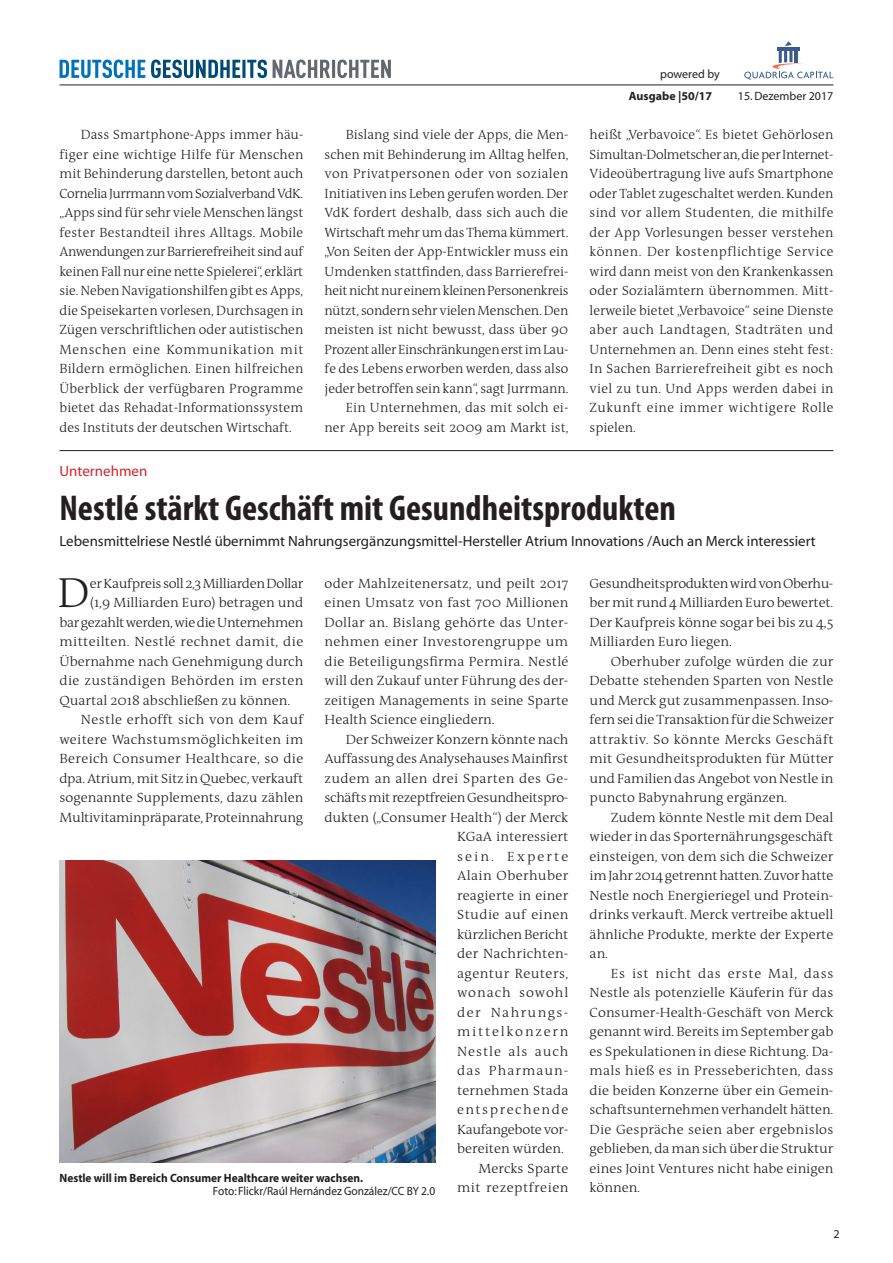
<style>
.page{position:relative;width:893px;height:1263px;background:#fff}
.page>*{position:absolute;margin:0;border:0;box-sizing:border-box;transform-origin:0 0}
.t1{font:300 42.45px "The Antiqua B3";color:#231f20;scale:1.05 1}
.t2{font:700 condensed 36px "Myriad Pro";color:#231f20}
.t3{font:15px "Myriad";color:#d1232a}
.t4{font:14.85px "Myriad";color:#231f20}
.t5{font:300 13.5px/19.5px "The Antiqua B3";color:#231f20;text-align:justify}
.t6{font:300 13.5px/19.5px "The Antiqua B3";color:#231f20;text-align:justify;scale:1.05 1}
.t7{font:300 13.5px "The Antiqua B3";letter-spacing:.025em;color:#231f20;scale:1.05 1}
.t8{font:300 13.5px "The Antiqua B3";letter-spacing:-.025em;color:#231f20;scale:1.05 1}
.t9{font:300 13.5px "The Antiqua B3";letter-spacing:.02em;color:#231f20;scale:1.05 1}
.t10{font:300 13.5px "The Antiqua B3";letter-spacing:.035em;color:#231f20;scale:1.05 1}
.t11{font:300 13.5px "The Antiqua B3";letter-spacing:-.02em;color:#231f20;scale:1.05 1}
.t12{font:300 13.5px "The Antiqua B3";letter-spacing:.03em;color:#231f20;scale:1.05 1}
.t13{font:300 13.5px "The Antiqua B3";letter-spacing:.125em;color:#231f20;scale:1.05 1}
.t14{font:300 13.5px "The Antiqua B3";letter-spacing:.065em;color:#231f20;scale:1.05 1}
.t15{font:300 13.5px "The Antiqua B3";letter-spacing:.105em;color:#231f20;scale:1.05 1}
.t16{font:300 13.5px "The Antiqua B3";letter-spacing:.145em;color:#231f20;scale:1.05 1}
.t17{font:300 13.5px "The Antiqua B3";letter-spacing:.07em;color:#231f20;scale:1.05 1}
.t18{font:300 13.5px "The Antiqua B3";letter-spacing:.1em;color:#231f20;scale:1.05 1}
.t19{font:300 13.5px "The Antiqua B3";letter-spacing:.075em;color:#231f20;scale:1.05 1}
.t20{font:700 12px "Myriad";color:#231f20;scale:.95 1}
.t21{font:12px "Myriad";color:#231f20;scale:.95 1}
.t22{font:12px "Myriad";color:#231f20}
.t23{font:700 12px "Myriad";color:#231f20}
.t24{font:12px "Myriad Pro";color:#231f20}
</style>
<div class="page">
<hr style="left:60px;top:85px;width:773px;height:1px;background:#231f20">
<svg style="left:744px;top:41px;width:89px;height:39px"></svg>
<svg style="left:60px;top:60px;width:85px;height:18px"></svg>
<svg style="left:151px;top:60px;width:116px;height:18px"></svg>
<svg style="left:273px;top:60px;width:118px;height:18px"></svg>
<hr style="left:60px;top:450px;width:773px;height:1px;background:#231f20">
<img style="left:60px;top:861px;width:376px;height:302px">
<p class="t22" style="left:660px;top:68px;width:61px">powered by</p>
<p class="t23" style="left:629px;top:90px;width:85px">Ausgabe |50/17</p>
<p class="t22" style="left:738px;top:90px;width:97px">15. Dezember 2017</p>
<p class="t5" style="left:60px;top:126px;width:245px;text-indent:21px">Dass Smartphone-Apps immer häu&shy;figer eine wichtige Hilfe für Menschen mit Behinderung darstellen, betont auch Cornelia Jurrmann vom Sozialverband VdK. „Apps sind für sehr viele Menschen längst fester Bestandteil ihres Alltags. Mobile Anwendungen zur Barrierefreiheit sind auf keinen Fall nur eine nette Spielerei“, erklärt sie. Neben Navigationshilfen gibt es Apps, die Speisekarten vorlesen, Durchsagen in Zügen verschriftlichen oder autistischen Menschen eine Kommunikation mit Bildern ermöglichen. Einen hilfreichen Überblick der verfügbaren Programme bietet das Rehadat-Informationssystem des Instituts der deutschen Wirtschaft.</p>
<p class="t5" style="left:325px;top:125px;width:245px;text-align:right">Bislang sind viele der Apps, die Men&shy;schen mit Behinderung im Alltag helfen, von Privatpersonen oder von sozialen Initiativen ins Leben gerufen worden. Der VdK fordert deshalb, dass sich auch die Wirtschaft mehr um das Thema kümmert. „Von Seiten der App-Entwickler muss ein Umdenken stattfinden, dass Barrierefrei&shy;heit nicht nur einem kleinen Personenkreis nützt, sondern sehr vielen Menschen. Den meisten ist nicht bewusst, dass über 90<br>Prozent aller Einschränkungen erst im Lau&shy;fe des Lebens erworben werden, dass also jeder betroffen sein kann“, sagt Jurrmann.<br>Ein Unternehmen, das mit solch ei&shy;ner App bereits seit 2009 am Markt ist,</p>
<p class="t5" style="left:590px;top:126px;width:245px">heißt „Verbavoice“. Es bietet Gehörlosen Simultan-Dolmetscher an, die per Internet-Videoübertragung live aufs Smartphone oder Tablet zugeschaltet werden. Kunden sind vor allem Studenten, die mithilfe der App Vorlesungen besser verstehen können. Der kostenpflichtige Service wird dann meist von den Krankenkassen oder Sozialämtern übernommen. Mitt&shy;lerweile bietet „Verbavoice“ seine Dienste aber auch Landtagen, Stadträten und Unternehmen an. Denn eines steht fest:<br>In Sachen Barrierefreiheit gibt es noch viel zu tun. Und Apps werden dabei in Zukunft eine immer wichtigere Rolle spielen.</p>
<p class="t3" style="left:60px;top:464px;width:89px">Unternehmen</p>
<h2 class="t2" style="left:60px;top:485px;width:618px">Nestlé stärkt Geschäft mit Gesundheitsprodukten</h2>
<p class="t4" style="left:60px;top:534px;width:758px">Lebensmittelriese Nestlé übernimmt Nahrungsergänzungsmittel-Hersteller Atrium Innovations /Auch an Merck interessiert</p>
<h1 class="t1" style="left:58px;top:571px;width:32px">D</h1>
<p class="t8" style="left:90px;top:576px;width:205px">er Kaufpreis soll 2,3 Milliarden Dollar</p>
<p class="t6" style="left:325px;top:574px;width:234px">oder Mahlzeitenersatz, und peilt 2017 einen Umsatz von fast 700 Millionen Dollar an. Bislang gehörte das Unter&shy;nehmen einer Investorengruppe um die Beteiligungsfirma Permira. Nestlé will den Zukauf unter Führung des der&shy;zeitigen Managements in seine Sparte Health Science eingliedern.</p>
<p class="t6" style="left:346px;top:730px;width:213px">Der Schweizer Konzern könnte nach</p>
<p class="t6" style="left:325px;top:750px;width:234px">Auffassung des Analysehauses Mainfirst</p>
<p class="t7" style="left:325px;top:771px;width:234px">zudem an allen drei Sparten des Ge-</p>
<p class="t8" style="left:325px;top:791px;width:234px">schäfts mit rezeptfreien Gesundheitspro-</p>
<p class="t6" style="left:325px;top:808px;width:234px">dukten („Consumer Health“) der Merck</p>
<p class="t6" style="left:457px;top:828px;width:107px">KGaA interessiert</p>
<p class="t16" style="left:457px;top:849px;width:107px">sein. Experte</p>
<p class="t7" style="left:457px;top:869px;width:107px">Alain Oberhuber</p>
<p class="t6" style="left:457px;top:886px;width:107px">reagierte in einer</p>
<p class="t12" style="left:457px;top:908px;width:107px">Studie auf einen</p>
<p class="t6" style="left:457px;top:925px;width:107px">kürzlichen Bericht</p>
<p class="t9" style="left:457px;top:947px;width:107px">der Nachrichten-</p>
<p class="t10" style="left:457px;top:966px;width:107px">agentur Reuters,</p>
<p class="t17" style="left:457px;top:986px;width:107px">wonach sowohl</p>
<p class="t18" style="left:457px;top:1005px;width:107px">der Nahrungs-</p>
<p class="t13" style="left:457px;top:1025px;width:107px">mittelkonzern</p>
<p class="t14" style="left:457px;top:1044px;width:107px">Nestle als auch</p>
<p class="t19" style="left:457px;top:1064px;width:107px">das Pharmaun-</p>
<p class="t6" style="left:457px;top:1081px;width:108px">ternehmen Stada</p>
<p class="t15" style="left:457px;top:1103px;width:107px">entsprechende</p>
<p class="t11" style="left:457px;top:1122px;width:107px">Kaufangebote vor-</p>
<p class="t6" style="left:457px;top:1140px;width:103px">bereiten würden.</p>
<p class="t6" style="left:478px;top:1159px;width:87px">Mercks Sparte</p>
<p class="t10" style="left:457px;top:1181px;width:107px">mit rezeptfreien</p>
<p class="t6" style="left:590px;top:574px;width:234px">Gesundheitsprodukten wird von Oberhu&shy;ber mit rund 4 Milliarden Euro bewertet.<br>Der Kaufpreis könne sogar bei bis zu 4,5<br>Milliarden Euro liegen.</p>
<p class="t6" style="left:590px;top:652px;width:234px;text-indent:21px">Oberhuber zufolge würden die zur Debatte stehenden Sparten von Nestle und Merck gut zusammenpassen. Inso&shy;fern sei die Transaktion für die Schweizer attraktiv. So könnte Mercks Geschäft mit Gesundheitsprodukten für Mütter und Familien das Angebot von Nestle in puncto Babynahrung ergänzen.</p>
<p class="t6" style="left:590px;top:808px;width:234px;text-indent:21px">Zudem könnte Nestle mit dem Deal wieder in das Sporternährungsgeschäft einsteigen, von dem sich die Schweizer im Jahr 2014 getrennt hatten. Zuvor hatte Nestle noch Energieriegel und Protein&shy;drinks verkauft. Merck vertreibe aktuell ähnliche Produkte, merkte der Experte an.</p>
<p class="t6" style="left:590px;top:964px;width:234px;text-indent:21px">Es ist nicht das erste Mal, dass Nestle als potenzielle Käuferin für das Consumer-Health-Geschäft von Merck genannt wird. Bereits im September gab es Spekulationen in diese Richtung. Da&shy;mals hieß es in Presseberichten, dass die beiden Konzerne über ein Gemein&shy;schaftsunternehmen verhandelt hätten.<br>Die Gespräche seien aber ergebnislos geblieben, da man sich über die Struktur eines Joint Ventures nicht habe einigen können.</p>
<p class="t6" style="left:90px;top:594px;width:205px">(1,9 Milliarden Euro) betragen und</p>
<p class="t8" style="left:60px;top:615px;width:234px">bar gezahlt werden, wie die Unternehmen</p>
<p class="t7" style="left:60px;top:635px;width:234px">mitteilten. Nestlé rechnet damit, die</p>
<p class="t6" style="left:60px;top:652px;width:234px">Übernahme nach Genehmigung durch</p>
<p class="t7" style="left:60px;top:674px;width:234px">die zuständigen Behörden im ersten</p>
<p class="t6" style="left:60px;top:691px;width:221px">Quartal 2018 abschließen zu können.</p>
<p class="t7" style="left:81px;top:713px;width:213px">Nestle erhofft sich von dem Kauf</p>
<p class="t9" style="left:60px;top:732px;width:234px">weitere Wachstumsmöglichkeiten im</p>
<p class="t9" style="left:60px;top:752px;width:234px">Bereich Consumer Healthcare, so die</p>
<p class="t6" style="left:60px;top:769px;width:234px">dpa. Atrium, mit Sitz in Quebec, verkauft</p>
<p class="t6" style="left:60px;top:788px;width:234px">sogenannte Supplements, dazu zählen</p>
<p class="t6" style="left:60px;top:808px;width:234px">Multivitaminpräparate, Proteinnahrung</p>
<p class="t20" style="left:60px;top:1172px;width:321px">Nestle will im Bereich Consumer Healthcare weiter wachsen.</p>
<p class="t21" style="left:213px;top:1185px;width:235px">Foto: Flickr/Raúl Hernández González/CC BY 2.0</p>
<p class="t24" style="left:833px;top:1227px;width:8px">2</p>
</div>
